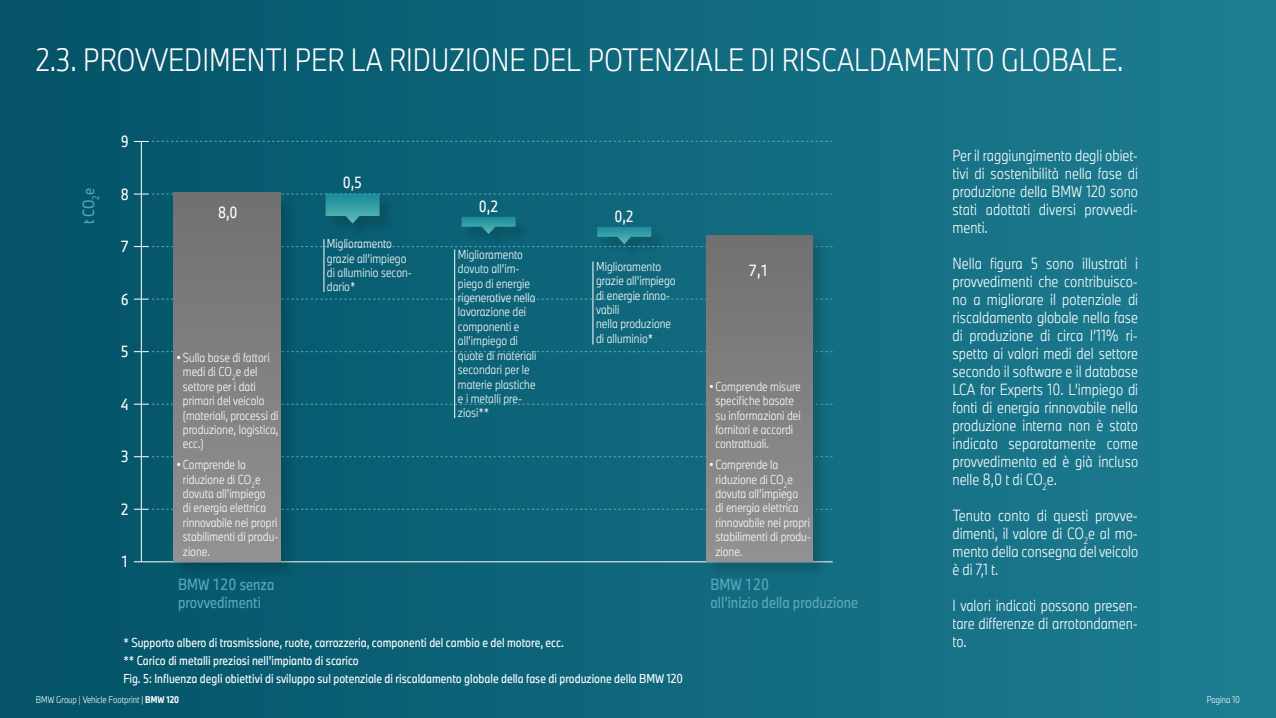
<style>
.page{position:relative;width:1276px;height:718px;background:#fff}
.page>*{position:absolute;margin:0;border:0;box-sizing:border-box;transform-origin:0 0}
.t1{font:300 30px "BMW Group TN Condensed Pro";color:#fff}
.t2{font:300 15px/18px "BMW Group TN Condensed Pro";color:#fff;text-align:justify}
.t3{font:15px/18px "BMW Group TN Condensed";color:#59a8b8}
.t4{font:15px "BMW Group TN Condensed";color:#fff}
.t5{font:300 12px/14.4px "BMW Group TN Condensed";color:#fff}
.t6{font:12px/18px "BMW Group TN Condensed Pro";color:#fff}
.t7{font:300 9px "BMW Group TN Condensed Pro";color:#fff}
.s1{font-weight:700}
</style>
<div class="page">
<div style="left:0;top:0;width:1276px;height:718px;background:linear-gradient(to right,#035267,#1d7d92)"></div>
<svg style="left:140px;top:140px;width:693px;height:422px;background:#0d6277"></svg>
<div style="left:461px;top:217px;width:70px;height:33px;background:#0d6378"></div>
<div style="left:597px;top:227px;width:70px;height:33px;background:#0f677b"></div>
<svg style="left:134px;top:508px;width:698px;height:2px"></svg>
<svg style="left:134px;top:456px;width:698px;height:1px"></svg>
<svg style="left:134px;top:403px;width:698px;height:2px"></svg>
<svg style="left:134px;top:351px;width:698px;height:1px"></svg>
<svg style="left:134px;top:298px;width:698px;height:2px"></svg>
<svg style="left:134px;top:193px;width:698px;height:54px;background:#12697c"></svg>
<svg style="left:134px;top:141px;width:698px;height:1px"></svg>
<div style="left:174px;top:193px;width:123px;height:385px;background:#000;opacity:.15"></div>
<div style="left:174px;top:193px;width:106px;height:368px;background:linear-gradient(to bottom,#707070,#929292)"></div>
<div style="left:706px;top:236px;width:123px;height:342px;background:#000;opacity:.15"></div>
<div style="left:706px;top:235px;width:106px;height:326px;background:linear-gradient(to bottom,#707070,#929292)"></div>
<hr style="left:323px;top:239px;width:1px;height:53px;background:#fff">
<hr style="left:454px;top:249px;width:1px;height:169px;background:#fff">
<hr style="left:592px;top:261px;width:1px;height:83px;background:#fff">
<h1 class="t1" style="left:36px;top:38px;width:1089px">2.3. PROVVEDIMENTI PER LA RIDUZIONE DEL POTENZIALE DI RISCALDAMENTO GLOBALE.</h1>
<p class="t3" style="left:79px;top:224px;width:38px;rotate:-90deg">t CO<sub>2</sub>e</p>
<p class="t4" style="left:121px;top:130px;width:10px">9</p>
<p class="t4" style="left:121px;top:183px;width:10px">8</p>
<p class="t4" style="left:121px;top:236px;width:10px">7</p>
<p class="t4" style="left:121px;top:288px;width:10px">6</p>
<p class="t4" style="left:121px;top:341px;width:10px">5</p>
<p class="t4" style="left:121px;top:393px;width:10px">4</p>
<p class="t4" style="left:121px;top:446px;width:10px">3</p>
<p class="t4" style="left:121px;top:498px;width:10px">2</p>
<p class="t4" style="left:121px;top:551px;width:10px">1</p>
<p class="t4" style="left:218px;top:202px;width:21px">8,0</p>
<p class="t5" style="left:183px;top:350px;width:97px;text-indent:-6px">• Sulla base di fattori medi di CO<sub>2</sub>e del settore per i dati primari del veicolo (materiali, processi di produzione, logistica, ecc.)</p>
<p class="t5" style="left:183px;top:457px;width:97px;text-indent:-6px">• Comprende la riduzione di CO<sub>2</sub>e dovuta all’impiego<br>di energia elettrica rinnovabile nei propri stabilimenti di produ&shy;zione.</p>
<p class="t4" style="left:343px;top:171px;width:21px">0,5</p>
<p class="t5" style="left:327px;top:236px;width:87px">Miglioramento grazie all’impiego di alluminio secon&shy;dario*</p>
<p class="t4" style="left:479px;top:195px;width:21px">0,2</p>
<p class="t5" style="left:458px;top:247px;width:80px">Miglioramento dovuto all’im&shy;piego di energie rigenerative nella lavorazione dei componenti e all’impiego di quote di materiali secondari per le materie plastiche e i metalli pre&shy;ziosi**</p>
<p class="t4" style="left:614px;top:206px;width:21px">0,2</p>
<p class="t5" style="left:596px;top:259px;width:81px">Miglioramento grazie all’impiego di energie rinno&shy;vabili<br>nella produzione di alluminio*</p>
<p class="t4" style="left:749px;top:259px;width:21px">7,1</p>
<p class="t4" style="left:757px;top:259px;width:5px">.</p>
<p class="t5" style="left:715px;top:378px;width:87px;text-indent:-6px">• Comprende misure specifiche basate su informazioni dei fornitori e accordi contrattuali.</p>
<p class="t5" style="left:715px;top:457px;width:97px;text-indent:-6px">• Comprende la riduzione di CO<sub>2</sub>e dovuta all’impiego<br>di energia elettrica rinnovabile nei propri stabilimenti di produ&shy;zione.</p>
<p class="t5" style="left:715px;top:404px;width:91px;text-indent:-6px">•Includes specific measures based on supplier information</p>
<p class="t5" style="left:715px;top:461px;width:56px">agreements</p>
<p class="t5" style="left:715px;top:482px;width:96px;text-indent:-6px">•Includes CO<sub>2</sub>e reduction through the use of renewable electricity in inhouse production</p>
<p class="t3" style="left:178px;top:574px;width:98px">BMW 120 senza provvedimenti</p>
<p class="t3" style="left:710px;top:574px;width:149px">BMW 120<br>all’inizio della produzione</p>
<p class="t6" style="left:123px;top:633px;width:561px">* Supporto albero di trasmissione, ruote, carrozzeria, componenti del cambio e del motore, ecc.<br>** Carico di metalli preziosi nell’impianto di scarico<br>Fig. 5: Influenza degli obiettivi di sviluppo sul potenziale di riscaldamento globale della fase di produzione della BMW 120</p>
<p class="t2" style="left:952px;top:145px;width:187px">Per il raggiungimento degli obiet&shy;tivi di sostenibilità nella fase di produzione della BMW 120 sono stati adottati diversi provvedi&shy;menti.</p>
<p class="t2" style="left:952px;top:253px;width:187px">Nella figura 5 sono illustrati i provvedimenti che contribuisco&shy;no a migliorare il potenziale di riscaldamento globale nella fase di produzione di circa l’11% ri&shy;spetto ai valori medi del settore secondo il software e il database LCA for Experts 10. L’impiego di fonti di energia rinnovabile nella produzione interna non è stato indicato separatamente come provvedimento ed è già incluso nelle 8,0 t di CO<sub>2</sub>e.</p>
<p class="t2" style="left:952px;top:505px;width:187px">Tenuto conto di questi provve&shy;dimenti, il valore di CO<sub>2</sub>e al mo&shy;mento della consegna del veicolo è di 7,1 t.</p>
<p class="t2" style="left:952px;top:595px;width:187px">I valori indicati possono presen&shy;tare differenze di arrotondamen&shy;to.</p>
<p class="t7" style="left:36px;top:693px;width:145px">BMW Group | Vehicle Footprint | <span class="s1">BMW 120</span></p>
<p class="t7" style="left:1207px;top:693px;width:35px">Pagina 10</p>
</div>
